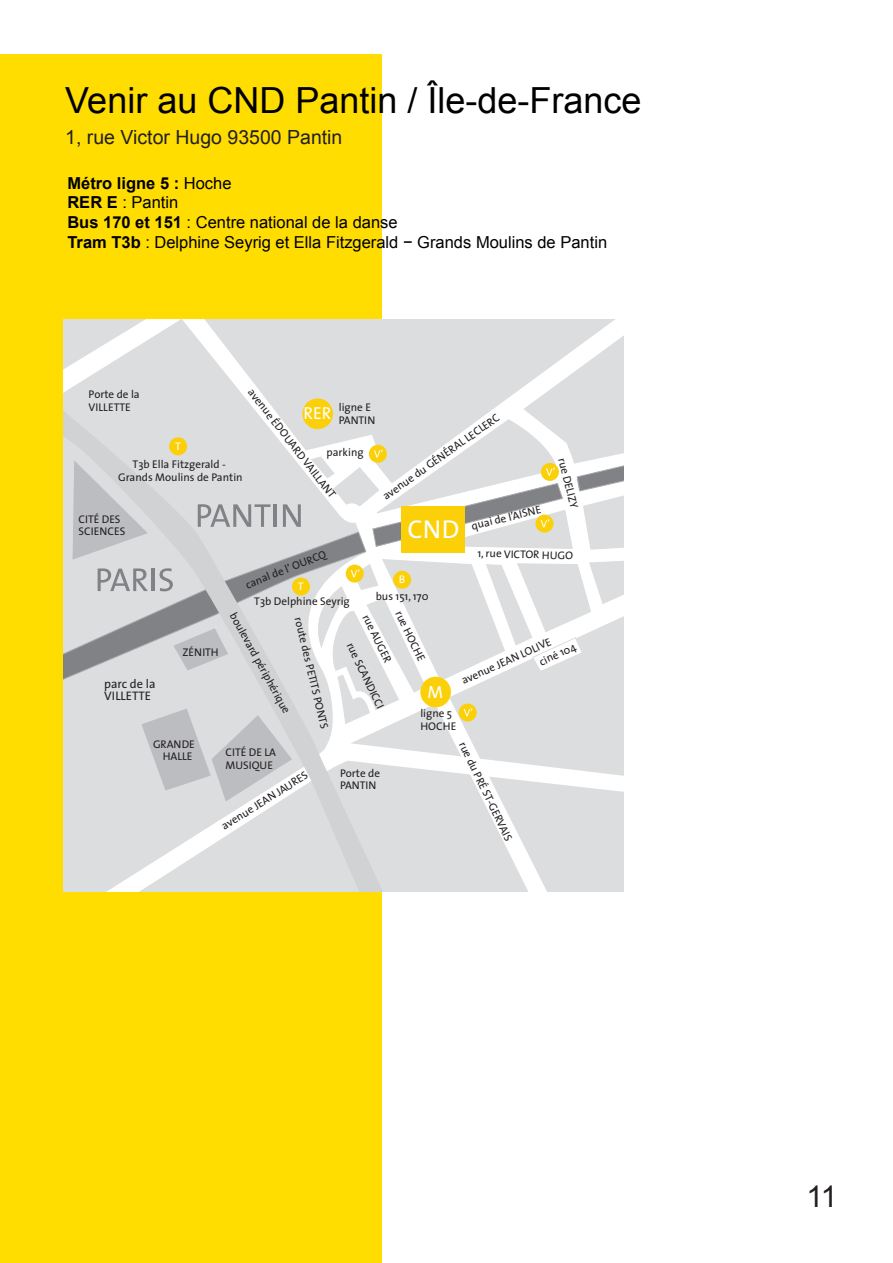
<style>
.page{position:relative;width:893px;height:1263px;background:#fff}
.page>*{position:absolute;margin:0;border:0;box-sizing:border-box;transform-origin:0 0}
.t1{font:36px "Arial";color:#000}
.t2{font:30px "Arial";color:#231f20}
.t3{font:25.95px "The Sans";color:#fff}
.t4{font:19.5px "Arial";color:#231f20}
.t5{font:17.55px "The Sans";color:#fff}
.t6{font:17.4px "The Sans";color:#fff}
.t7{font:16.5px/19.8px "Arial";color:#000}
.t8{font:12.45px/12.5px "The Sans";color:#231f20}
.t9{font:11.1px/12.5px "The Sans";color:#231f20}
.s1{font-weight:700}
</style>
<div class="page">
<div style="left:0;top:54px;width:382px;height:1209px;background:#ffdd01"></div>
<svg style="left:64px;top:320px;width:559px;height:572px;background:#d9dadb"></svg>
<div style="left:401px;top:506px;width:64px;height:47px;background:#fcd008"></div>
<div style="left:169px;top:437px;width:18px;height:18px;background:#fcd008;border-radius:50%"></div>
<div style="left:292px;top:578px;width:18px;height:18px;background:#fcd008;border-radius:50%"></div>
<svg style="left:298px;top:556px;width:325px;height:336px"></svg>
<h1 class="t1" style="left:65px;top:80px;width:578px">Venir au CND Pantin / Île-de-France</h1>
<h3 class="t4" style="left:65px;top:126px;width:279px">1, rue Victor Hugo 93500 Pantin</h3>
<h3 class="t7" style="left:67px;top:173px;width:541px"><span class="s1">Métro ligne 5 :</span> Hoche<br><span class="s1">RER E</span> : Pantin<br><span class="s1">Bus 170 et 151</span> : Centre national de la danse<br><span class="s1">Tram T3b</span> : Delphine Seyrig et Ella Fitzgerald − Grands Moulins de Pantin</h3>
<p class="t9" style="left:254px;top:387px;width:137px;rotate:52deg">avenue ÉDOUARD VAILLANT</p>
<p class="t9" style="left:89px;top:390px;width:53px">Porte de la<br>VILLETTE</p>
<p class="t9" style="left:339px;top:402px;width:38px">ligne E<br>PANTIN</p>
<h3 class="t6" style="left:303px;top:407px;width:30px">RER</h3>
<p class="t9" style="left:327px;top:447px;width:39px">parking</p>
<p class="t9" style="left:118px;top:459px;width:126px;text-align:center">T3b Ella Fitzgerald -<br>Grands Moulins de Pantin</p>
<p class="t9" style="left:79px;top:514px;width:48px">CITÉ DES<br>SCIENCES</p>
<p class="t9" style="left:244px;top:581px;width:87px;rotate:-22deg">canal de l’ OURCQ</p>
<p class="t9" style="left:381px;top:492px;width:141px;rotate:-35deg">avenue du GÉNÉRAL LECLERC</p>
<h3 class="t3" style="left:407px;top:519px;width:54px">CND</h3>
<p class="t9" style="left:470px;top:521px;width:73px;rotate:-14deg">quai de l’AISNE</p>
<p class="t9" style="left:567px;top:456px;width:53px;rotate:76deg">rue DELIZY</p>
<p class="t9" style="left:478px;top:548px;width:97px;rotate:2deg">1, rue VICTOR HUGO</p>
<p class="t8" style="left:104px;top:679px;width:53px">parc de la<br>VILLETTE</p>
<p class="t9" style="left:183px;top:647px;width:38px">ZÉNITH</p>
<p class="t9" style="left:254px;top:596px;width:97px">T3b Delphine Seyrig</p>
<p class="t9" style="left:376px;top:592px;width:54px">bus 151, 170</p>
<p class="t9" style="left:237px;top:611px;width:115px;rotate:61deg">boulevard périphérique</p>
<p class="t9" style="left:304px;top:616px;width:116px;rotate:77deg">route des PETITS PONTS</p>
<p class="t9" style="left:403px;top:609px;width:56px;rotate:64deg">rue HOCHE</p>
<p class="t9" style="left:370px;top:613px;width:54px;rotate:64deg">rue AUGER</p>
<p class="t9" style="left:460px;top:676px;width:98px;rotate:-24deg">avenue JEAN LOLIVE</p>
<p class="t9" style="left:354px;top:641px;width:73px;rotate:64deg">rue SCANDICCI</p>
<p class="t9" style="left:538px;top:658px;width:40px;rotate:-25deg">ciné 104</p>
<h3 class="t5" style="left:427px;top:685px;width:17px">M</h3>
<p class="t9" style="left:420px;top:708px;width:37px">ligne 5<br>HOCHE</p>
<p class="t9" style="left:153px;top:739px;width:43px;text-align:right">GRANDE<br>HALLE</p>
<p class="t9" style="left:226px;top:747px;width:52px">CITÉ DE LA<br>MUSIQUE</p>
<p class="t9" style="left:220px;top:823px;width:101px;rotate:-32deg">avenue JEAN JAURES</p>
<p class="t9" style="left:340px;top:768px;width:42px">Porte de<br>PANTIN</p>
<p class="t9" style="left:467px;top:740px;width:110px;rotate:64deg">rue du PRÉ ST-GERVAIS</p>
<h2 class="t2" style="left:806px;top:1180px;width:33px">11</h2>
</div>
